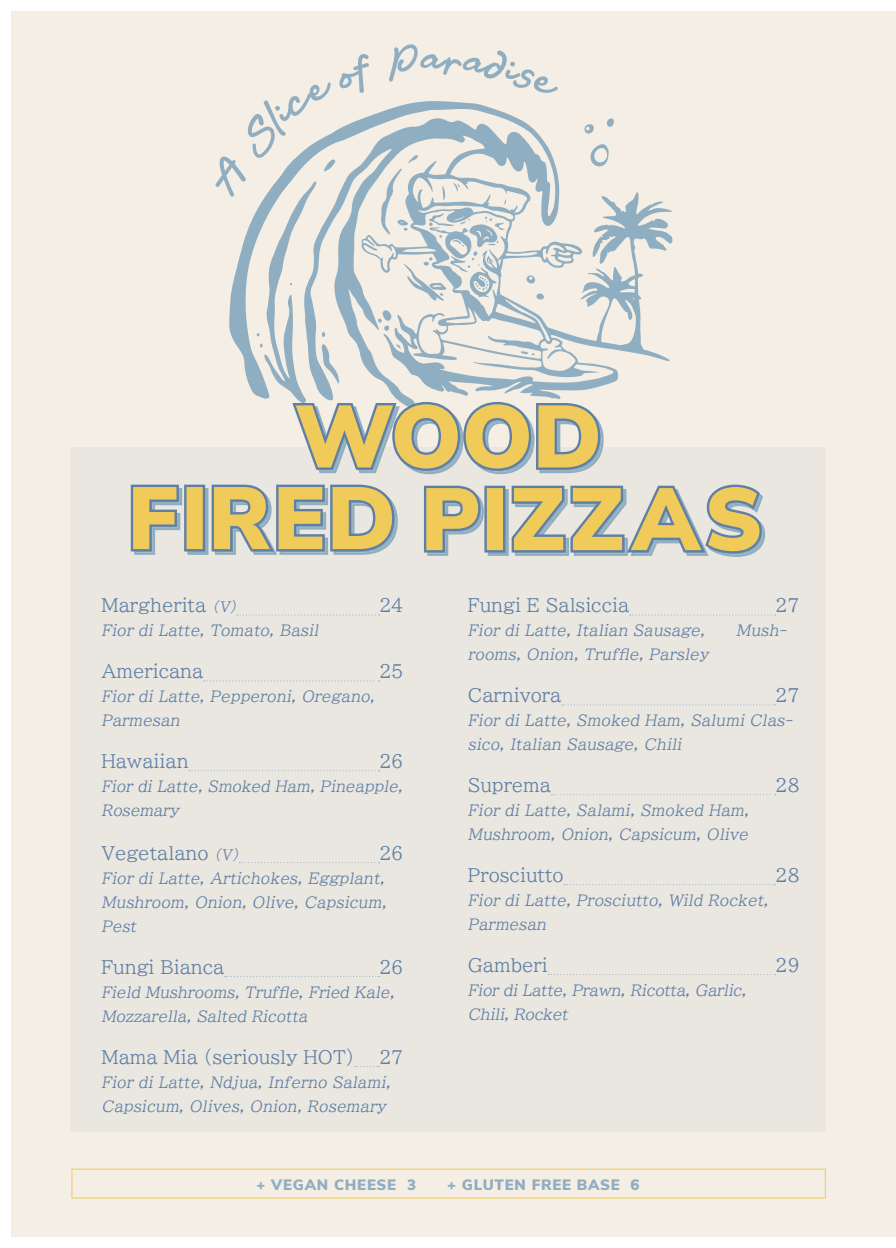
<style>
.page{position:relative;width:896px;height:1248px;background:#fff}
.page>*{position:absolute;margin:0;border:0;box-sizing:border-box;transform-origin:0 0}
.Line_Item_-_Blue{font:18px "BIZUDP Mincho";color:#5f7fa5}
.Line_Item_-_Blue-2{font:italic 15px/24px "BIZUDP Mincho";color:#5f7fa5}
.Add_Ons{font:900 15px "Nunito Sans";letter-spacing:.05em;color:#90aec1}
.s1{font-style:italic;font-size:14px}
</style>
<div class="page">
<div style="left:11px;top:11px;width:873px;height:1225px;background:#f4eee4"></div>
<div style="left:850px;top:11px;width:46px;height:1225px;background:#f4eee4"></div>
<div style="left:70px;top:446px;width:756px;height:685px;background:#eae7e0"></div>
<svg style="left:215px;top:44px;width:458px;height:430px"></svg>
<svg style="left:131px;top:484px;width:267px;height:71px"></svg>
<svg style="left:424px;top:484px;width:341px;height:73px"></svg>
<svg style="left:237px;top:614px;width:142px;height:1px"></svg>
<svg style="left:204px;top:680px;width:175px;height:1px"></svg>
<svg style="left:189px;top:770px;width:190px;height:1px"></svg>
<svg style="left:239px;top:862px;width:140px;height:1px"></svg>
<svg style="left:630px;top:614px;width:145px;height:1px"></svg>
<svg style="left:562px;top:704px;width:213px;height:1px"></svg>
<svg style="left:551px;top:794px;width:224px;height:1px"></svg>
<svg style="left:564px;top:884px;width:211px;height:1px"></svg>
<div style="left:71px;top:1168px;width:755px;height:30px;border:1px solid #f1cb5a"></div>
<p class="Line_Item_-_Blue" style="left:101px;top:596px;width:139px">Margherita <span class="s1">(V)</span></p>
<p class="Line_Item_-_Blue" style="left:379px;top:596px;width:26px">24</p>
<p class="Line_Item_-_Blue-2" style="left:101px;top:618px;width:221px">Fior di Latte, Tomato, Basil</p>
<p class="Line_Item_-_Blue" style="left:101px;top:662px;width:103px">Americana</p>
<p class="Line_Item_-_Blue" style="left:379px;top:662px;width:26px">25</p>
<p class="Line_Item_-_Blue-2" style="left:101px;top:684px;width:278px">Fior di Latte, Pepperoni, Oregano,<br>Parmesan</p>
<p class="Line_Item_-_Blue" style="left:101px;top:752px;width:89px">Hawaiian</p>
<p class="Line_Item_-_Blue" style="left:379px;top:752px;width:26px">26</p>
<p class="Line_Item_-_Blue-2" style="left:101px;top:774px;width:306px">Fior di Latte, Smoked Ham, Pineapple,<br>Rosemary</p>
<p class="Line_Item_-_Blue" style="left:101px;top:844px;width:141px">Vegetalano <span class="s1">(V)</span></p>
<p class="Line_Item_-_Blue" style="left:379px;top:844px;width:26px">26</p>
<p class="Line_Item_-_Blue-2" style="left:101px;top:866px;width:289px">Fior di Latte, Artichokes, Eggplant,<br>Mushroom, Onion, Olive, Capsicum,<br>Pest</p>
<p class="Line_Item_-_Blue" style="left:101px;top:958px;width:124px">Fungi Bianca</p>
<p class="Line_Item_-_Blue" style="left:379px;top:958px;width:26px">26</p>
<p class="Line_Item_-_Blue-2" style="left:101px;top:980px;width:297px">Field Mushrooms, Truffle, Fried Kale,<br>Mozzarella, Salted Ricotta</p>
<p class="Line_Item_-_Blue" style="left:101px;top:1047px;width:254px">Mama Mia (seriously HOT)</p>
<p class="Line_Item_-_Blue" style="left:379px;top:1047px;width:26px">27</p>
<p class="Line_Item_-_Blue-2" style="left:101px;top:1070px;width:293px">Fior di Latte, Ndjua, Inferno Salami,<br>Capsicum, Olives, Onion, Rosemary</p>
<p class="Line_Item_-_Blue" style="left:468px;top:596px;width:163px">Fungi E Salsiccia</p>
<p class="Line_Item_-_Blue" style="left:775px;top:596px;width:26px">27</p>
<p class="Line_Item_-_Blue-2" style="left:468px;top:618px;width:241px">Fior di Latte, Italian Sausage,</p>
<p class="Line_Item_-_Blue-2" style="left:736px;top:618px;width:55px">Mush-</p>
<p class="Line_Item_-_Blue-2" style="left:468px;top:642px;width:245px">rooms, Onion, Truffle, Parsley</p>
<p class="Line_Item_-_Blue" style="left:468px;top:686px;width:95px">Carnivora</p>
<p class="Line_Item_-_Blue" style="left:775px;top:686px;width:26px">27</p>
<p class="Line_Item_-_Blue-2" style="left:468px;top:708px;width:328px">Fior di Latte, Smoked Ham, Salumi Clas&shy;sico, Italian Sausage, Chili</p>
<p class="Line_Item_-_Blue" style="left:468px;top:776px;width:85px">Suprema</p>
<p class="Line_Item_-_Blue" style="left:775px;top:776px;width:26px">28</p>
<p class="Line_Item_-_Blue-2" style="left:468px;top:798px;width:285px">Fior di Latte, Salami, Smoked Ham,<br>Mushroom, Onion, Capsicum, Olive</p>
<p class="Line_Item_-_Blue" style="left:468px;top:866px;width:97px">Prosciutto</p>
<p class="Line_Item_-_Blue" style="left:775px;top:866px;width:26px">28</p>
<p class="Line_Item_-_Blue-2" style="left:468px;top:888px;width:305px">Fior di Latte, Prosciutto, Wild Rocket,<br>Parmesan</p>
<p class="Line_Item_-_Blue" style="left:468px;top:956px;width:81px">Gamberi</p>
<p class="Line_Item_-_Blue" style="left:775px;top:956px;width:26px">29</p>
<p class="Line_Item_-_Blue-2" style="left:468px;top:978px;width:283px">Fior di Latte, Prawn, Ricotta, Garlic,<br>Chili, Rocket</p>
<p class="Add_Ons" style="left:256px;top:1173px;width:161px">+ VEGAN CHEESE 3</p>
<p class="Add_Ons" style="left:447px;top:1173px;width:194px">+ GLUTEN FREE BASE 6</p>
</div>
